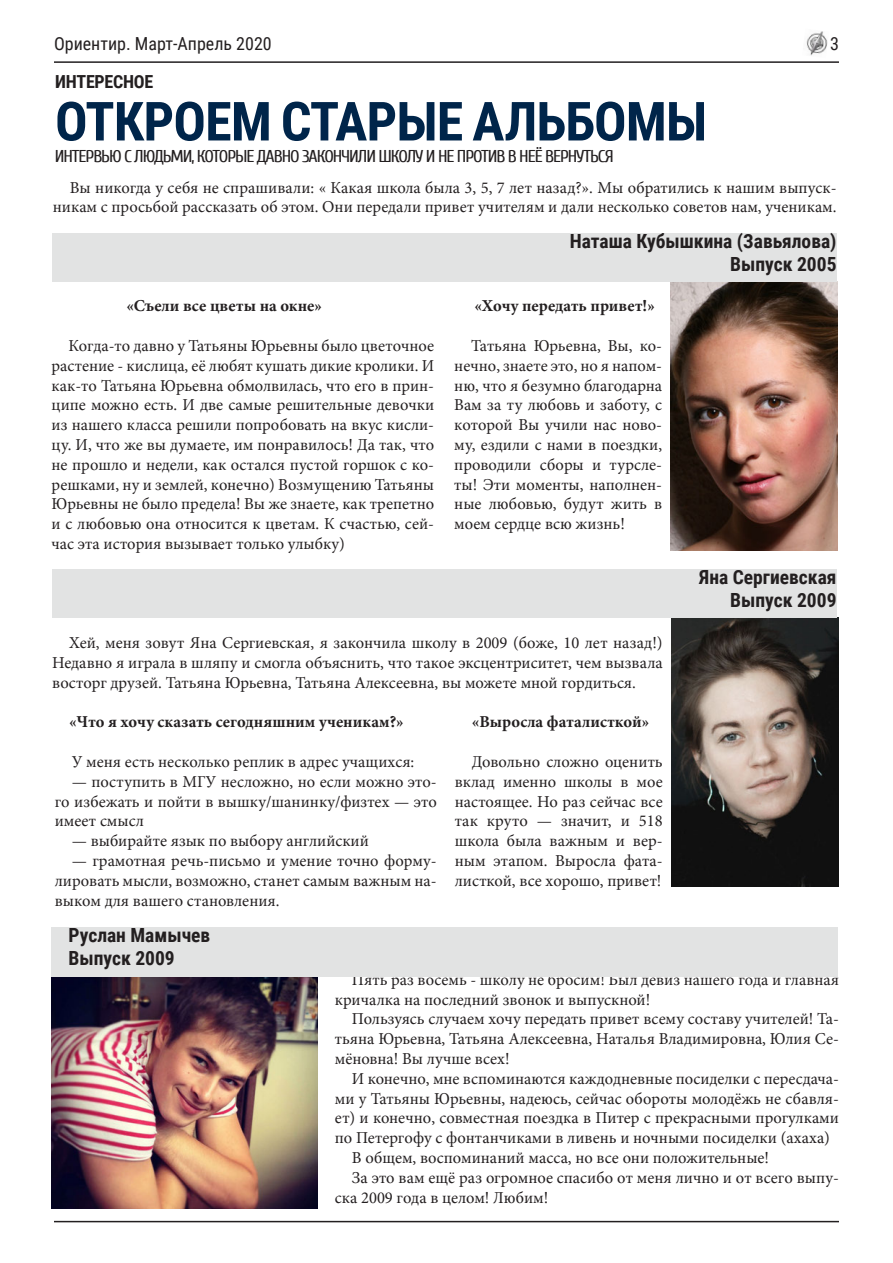
<style>
.page{position:relative;width:893px;height:1263px;background:#fff}
.page>*{position:absolute;margin:0;border:0;box-sizing:border-box;transform-origin:0 0}
.t1{font:700 54px "Roboto Condensed";letter-spacing:-.015em;color:#00254a}
.t2{font:700 19.5px/23.4px "Roboto Condensed";color:#231f20;text-align:right}
.t3{font:18px "Roboto Condensed";color:#231f20}
.t4{font:700 18px "Roboto Condensed";letter-spacing:-.015em;color:#231f20}
.t5{font:17.1px "Cuprum";letter-spacing:-.06em;color:#231f20;scale:1.05 1}
.t6{font:16.5px/19.8px "Minion Pro";color:#231f20;text-align:justify}
.t7{font:700 16.5px "Minion Pro";color:#231f20}
</style>
<div class="page">
<hr style="left:54px;top:61px;width:785px;height:2px;background:#231f20">
<hr style="left:54px;top:1221px;width:785px;height:1px;background:#231f20">
<img style="left:806px;top:31px;width:22px;height:25px">
<img style="left:671px;top:282px;width:167px;height:268px">
<div style="left:52px;top:233px;width:784px;height:49px;background:#e2e3e3"></div>
<img style="left:671px;top:618px;width:167px;height:269px">
<div style="left:52px;top:569px;width:784px;height:49px;background:#e2e3e3"></div>
<img style="left:52px;top:977px;width:266px;height:232px">
<div style="left:52px;top:927px;width:786px;height:50px;background:#e2e3e3"></div>
<p class="t3" style="left:54px;top:31px;width:219px">Ориентир. Март-Апрель 2020</p>
<p class="t3" style="left:830px;top:31px;width:10px">3</p>
<p class="t4" style="left:55px;top:69px;width:100px">ИНТЕРЕСНОЕ</p>
<h1 class="t1" style="left:55px;top:83px;width:653px">ОТКРОЕМ СТАРЫЕ АЛЬБОМЫ</h1>
<p class="t5" style="left:55px;top:147px;width:534px">ИНТЕРВЬЮ С ЛЮДЬМИ, КОТОРЫЕ ДАВНО ЗАКОНЧИЛИ ШКОЛУ И НЕ ПРОТИВ В НЕЁ ВЕРНУТЬСЯ</p>
<p class="t6" style="left:53px;top:178px;width:785px;text-align:right">Вы никогда у себя не спрашивали: « Какая школа была 3, 5, 7 лет назад?». Мы обратились к нашим выпуск&shy;никам с просьбой рассказать об этом. Они передали привет учителям и дали несколько советов нам, ученикам.</p>
<p class="t2" style="left:570px;top:229px;width:268px">Наташа Кубышкина (Завьялова)<br>Выпуск 2005</p>
<p class="t7" style="left:126px;top:294px;width:197px">«Съели все цветы на окне»</p>
<p class="t6" style="left:52px;top:336px;width:384px;text-indent:17px">Когда-то давно у Татьяны Юрьевны было цветочное растение - кислица, её любят кушать дикие кролики. И как-то Татьяна Юрьевна обмолвилась, что его в прин&shy;ципе можно есть. И две самые решительные девочки из нашего класса решили попробовать на вкус кисли&shy;цу. И, что же вы думаете, им понравилось! Да так, что не прошло и недели, как остался пустой горшок с ко&shy;решками, ну и землей, конечно) Возмущению Татьяны Юрьевны не было предела! Вы же знаете, как трепетно и с любовью она относится к цветам. К счастью, сей&shy;час эта история вызывает только улыбку)</p>
<p class="t7" style="left:474px;top:294px;width:182px">«Хочу передать привет!»</p>
<p class="t6" style="left:454px;top:336px;width:209px;text-indent:17px">Татьяна Юрьевна, Вы, ко&shy;нечно, знаете это, но я напом&shy;ню, что я безумно благодарна Вам за ту любовь и заботу, с которой Вы учили нас ново&shy;му, ездили с нами в поездки, проводили сборы и турсле&shy;ты! Эти моменты, наполнен&shy;ные любовью, будут жить в моем сердце всю жизнь!</p>
<p class="t6" style="left:52px;top:633px;width:612px;text-indent:17px">Хей, меня зовут Яна Сергиевская, я закончила школу в 2009 (боже, 10 лет назад!)<br>Недавно я играла в шляпу и смогла объяснить, что такое эксцентриситет, чем вызвала восторг друзей. Татьяна Юрьевна, Татьяна Алексеевна, вы можете мной гордиться.</p>
<p class="t7" style="left:69px;top:710px;width:336px">«Что я хочу сказать сегодняшним ученикам?»</p>
<p class="t6" style="left:72px;top:752px;width:344px">У меня есть несколько реплик в адрес учащихся:</p>
<p class="t6" style="left:55px;top:772px;width:383px;text-indent:17px">— поступить в МГУ несложно, но если можно это&shy;го избежать и пойти в вышку/шанинку/физтех — это имеет смысл</p>
<p class="t6" style="left:72px;top:831px;width:299px">— выбирайте язык по выбору английский</p>
<p class="t6" style="left:55px;top:851px;width:383px;text-indent:17px">— грамотная речь-письмо и умение точно форму&shy;лировать мысли, возможно, станет самым важным на&shy;выком для вашего становления.</p>
<p class="t2" style="left:69px;top:922px;width:143px;text-align:left">Руслан Мамычев<br>Выпуск 2009</p>
<p class="t7" style="left:472px;top:710px;width:179px">«Выросла фаталисткой»</p>
<p class="t6" style="left:455px;top:752px;width:209px;text-indent:17px">Довольно сложно оценить вклад именно школы в мое настоящее. Но раз сейчас все так круто — значит, и 518 школа была важным и вер&shy;ным этапом. Выросла фата&shy;листкой, все хорошо, привет!</p>
<p class="t2" style="left:699px;top:564px;width:139px">Яна Сергиевская<br>Выпуск 2009</p>
<p class="t6" style="left:335px;top:970px;width:505px;text-indent:17px">Пять раз восемь - школу не бросим! Был девиз нашего года и главная кричалка на последний звонок и выпускной!</p>
<p class="t6" style="left:335px;top:1009px;width:505px;text-indent:17px">Пользуясь случаем хочу передать привет всему составу учителей! Та&shy;тьяна Юрьевна, Татьяна Алексеевна, Наталья Владимировна, Юлия Се&shy;мёновна! Вы лучше всех!</p>
<p class="t6" style="left:352px;top:1069px;width:488px">И конечно, мне вспоминаются каждодневные посиделки с пересдача-</p>
<p class="t6" style="left:335px;top:1088px;width:505px">ми у Татьяны Юрьевны, надеюсь, сейчас обороты молодёжь не сбавля-</p>
<p class="t6" style="left:335px;top:1108px;width:506px">ет) и конечно, совместная поездка в Питер с прекрасными прогулками</p>
<p class="t6" style="left:335px;top:1128px;width:497px">по Петергофу с фонтанчиками в ливень и ночными посиделки (ахаха)</p>
<p class="t6" style="left:352px;top:1148px;width:419px">В общем, воспоминаний масса, но все они положительные!</p>
<p class="t6" style="left:352px;top:1168px;width:488px">За это вам ещё раз огромное спасибо от меня лично и от всего выпу-</p>
<p class="t6" style="left:335px;top:1187px;width:215px">ска 2009 года в целом! Любим!</p>
</div>
